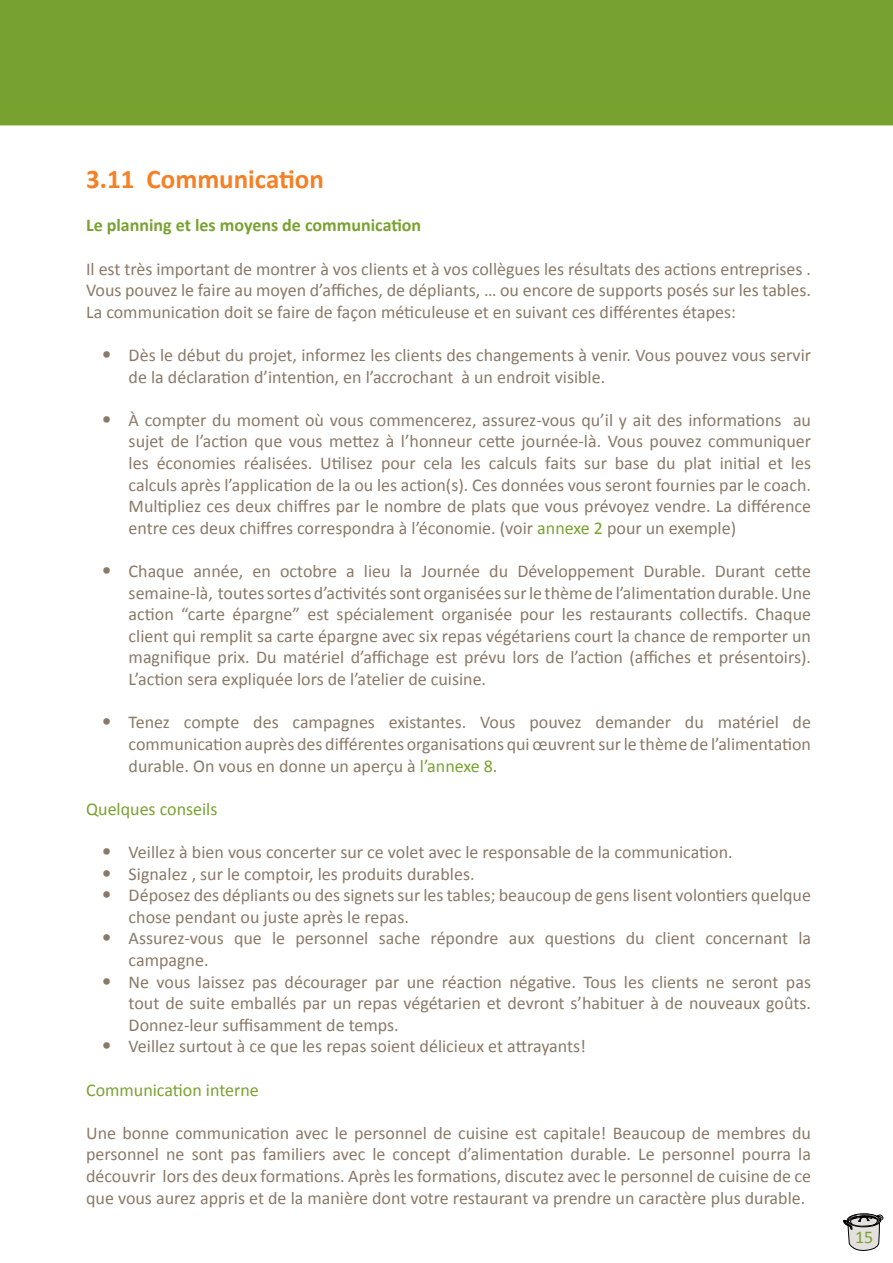
<style>
.page{position:relative;width:893px;height:1263px;background:#fff}
.page>*{position:absolute;margin:0;border:0;box-sizing:border-box;transform-origin:0 0}
.t1{font:700 27px "Calibri";color:#f58025}
.t2{font:18px/21.6px "Calibri";color:#8a7967;text-align:justify}
.t3{font:18px "Calibri";color:#78a22f}
.t4{font:700 18px "Calibri";color:#78a22f}
.s1{font-size:21px}
.s2{color:#78a22f}
</style>
<div class="page">
<svg style="left:843px;top:1214px;width:40px;height:37px"></svg>
<div style="left:0;top:0;width:893px;height:125px;background:#78a22f"></div>
<h1 class="t1" style="left:86px;top:162px;width:239px">3.11 Communication</h1>
<p class="t4" style="left:86px;top:214px;width:337px">Le planning et les moyens de communication</p>
<p class="t2" style="left:86px;top:258px;width:726px">Il est très important de montrer à vos clients et à vos collègues les résultats des actions entreprises .<br>Vous pouvez le faire au moyen d’affiches, de dépliants, … ou encore de supports posés sur les tables.<br>La communication doit se faire de façon méticuleuse et en suivant ces différentes étapes:</p>
<p class="t2" style="left:129px;top:344px;width:684px;text-indent:-27px"><span class="s1">•</span> Dès le début du projet, informez les clients des changements à venir. Vous pouvez vous servir de la déclaration d’intention, en l’accrochant à un endroit visible.</p>
<p class="t2" style="left:129px;top:409px;width:684px;text-indent:-27px"><span class="s1">•</span> À compter du moment où vous commencerez, assurez-vous qu’il y ait des informations au sujet de l’action que vous mettez à l’honneur cette journée-là. Vous pouvez communiquer les économies réalisées. Utilisez pour cela les calculs faits sur base du plat initial et les calculs après l’application de la ou les action(s). Ces données vous seront fournies par le coach.<br>Multipliez ces deux chiffres par le nombre de plats que vous prévoyez vendre. La différence entre ces deux chiffres correspondra à l’économie. (voir <span class="s2">annexe 2</span> pour un exemple)</p>
<p class="t2" style="left:129px;top:560px;width:684px;text-indent:-27px"><span class="s1">•</span> Chaque année, en octobre a lieu la Journée du Développement Durable. Durant cette semaine-là, toutes sortes d’activités sont organisées sur le thème de l’alimentation durable. Une action “carte épargne” est spécialement organisée pour les restaurants collectifs. Chaque client qui remplit sa carte épargne avec six repas végétariens court la chance de remporter un magnifique prix. Du matériel d’affichage est prévu lors de l’action (affiches et présentoirs).<br>L’action sera expliquée lors de l’atelier de cuisine.</p>
<p class="t2" style="left:129px;top:711px;width:684px;text-indent:-27px"><span class="s1">•</span> Tenez compte des campagnes existantes. Vous pouvez demander du matériel de communication auprès des différentes organisations qui œuvrent sur le thème de l’alimentation durable. On vous en donne un aperçu à <span class="s2">l’annexe 8</span>.</p>
<p class="t3" style="left:86px;top:797px;width:133px">Quelques conseils</p>
<p class="t2" style="left:102px;top:841px;width:633px"><span class="s1">•</span> Veillez à bien vous concerter sur ce volet avec le responsable de la communication.</p>
<p class="t2" style="left:102px;top:863px;width:374px"><span class="s1">•</span> Signalez , sur le comptoir, les produits durables.</p>
<p class="t2" style="left:129px;top:884px;width:684px;text-indent:-27px"><span class="s1">•</span> Déposez des dépliants ou des signets sur les tables; beaucoup de gens lisent volontiers quelque chose pendant ou juste après le repas.</p>
<p class="t2" style="left:129px;top:927px;width:684px;text-indent:-27px"><span class="s1">•</span> Assurez-vous que le personnel sache répondre aux questions du client concernant la campagne.</p>
<p class="t2" style="left:129px;top:971px;width:684px;text-indent:-27px"><span class="s1">•</span> Ne vous laissez pas décourager par une réaction négative. Tous les clients ne seront pas tout de suite emballés par un repas végétarien et devront s’habituer à de nouveaux goûts.<br>Donnez-leur suffisamment de temps.</p>
<p class="t2" style="left:102px;top:1035px;width:486px"><span class="s1">•</span> Veillez surtout à ce que les repas soient délicieux et attrayants!</p>
<p class="t3" style="left:86px;top:1078px;width:174px">Communication interne</p>
<p class="t2" style="left:86px;top:1122px;width:726px">Une bonne communication avec le personnel de cuisine est capitale! Beaucoup de membres du personnel ne sont pas familiers avec le concept d’alimentation durable. Le personnel pourra la découvrir lors des deux formations. Après les formations, discutez avec le personnel de cuisine de ce que vous aurez appris et de la manière dont votre restaurant va prendre un caractère plus durable.</p>
<p class="t3" style="left:855px;top:1225px;width:20px">15</p>
</div>
